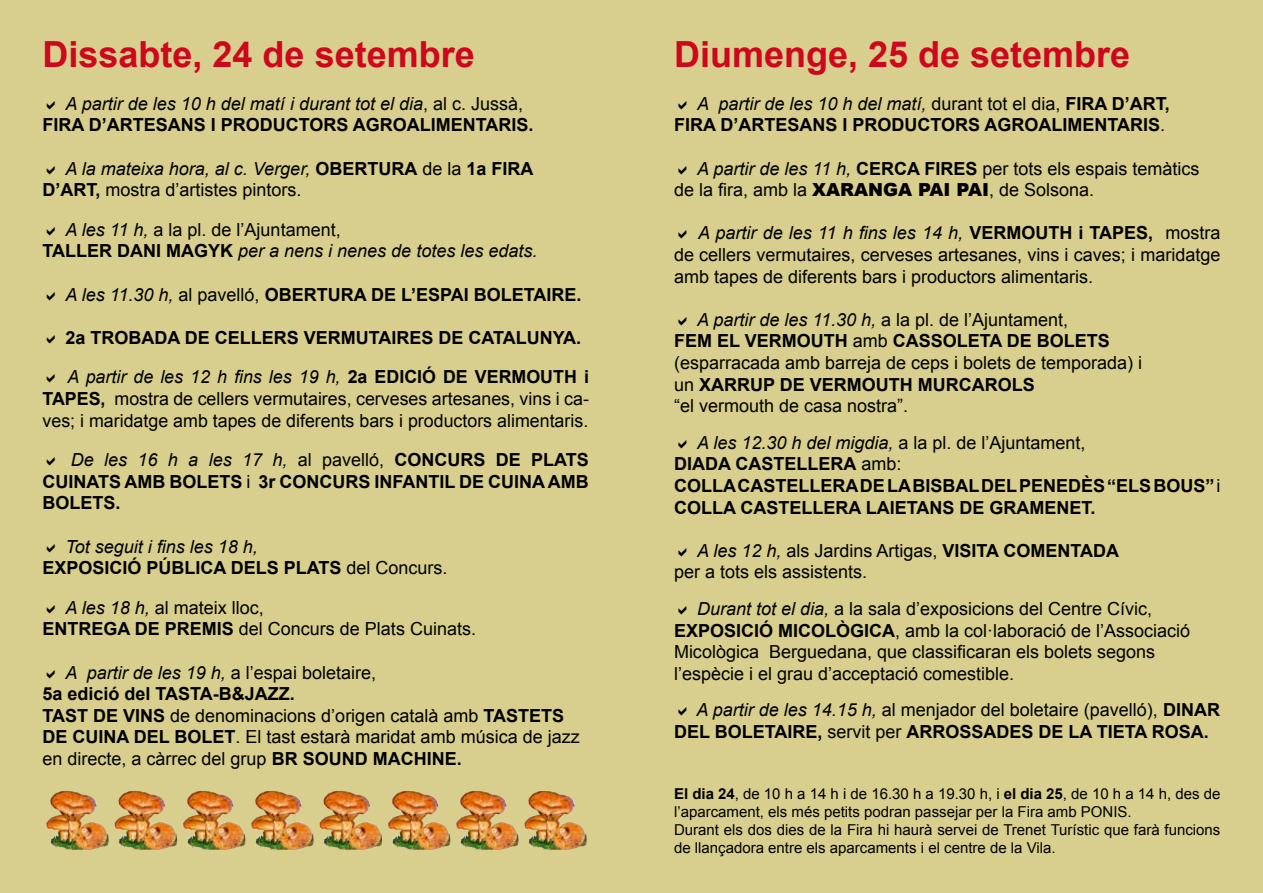
<style>
.page{position:relative;width:1263px;height:893px;background:#d8ce8d}
.page>*{position:absolute;margin:0;border:0;box-sizing:border-box;transform-origin:0 0}
.t1{font:700 36px "Arial";color:#cd071e}
.t2{font:18px/21.6px "Arial";color:#000}
.t3{font:700 18px/21.6px "Arial";color:#000}
.t4{font:italic 18px/39.6px "Arial";color:#000}
.t5{font:15px/18px "Arial";color:#000}
.s1{font-weight:400;font-style:italic}
.s2{font-weight:400}
.s3{font-weight:700;font-style:normal}
.s4{font-weight:700}
.s5{font-style:italic}
.s6{font-style:normal}
.s7{font-weight:900}
</style>
<div class="page">
<img style="left:46px;top:791px;width:64px;height:60px">
<img style="left:115px;top:791px;width:63px;height:60px">
<img style="left:183px;top:791px;width:64px;height:60px">
<img style="left:251px;top:791px;width:64px;height:60px">
<img style="left:320px;top:791px;width:63px;height:60px">
<img style="left:388px;top:791px;width:63px;height:60px">
<img style="left:456px;top:791px;width:64px;height:60px">
<img style="left:524px;top:791px;width:64px;height:60px">
<svg style="left:47px;top:101px;width:8px;height:8px"></svg>
<svg style="left:47px;top:165px;width:8px;height:9px"></svg>
<svg style="left:47px;top:227px;width:8px;height:8px"></svg>
<svg style="left:47px;top:291px;width:8px;height:9px"></svg>
<svg style="left:47px;top:335px;width:8px;height:8px"></svg>
<svg style="left:47px;top:374px;width:8px;height:9px"></svg>
<svg style="left:47px;top:457px;width:8px;height:9px"></svg>
<svg style="left:47px;top:543px;width:8px;height:9px"></svg>
<svg style="left:47px;top:605px;width:8px;height:8px"></svg>
<svg style="left:47px;top:669px;width:8px;height:9px"></svg>
<svg style="left:678px;top:101px;width:8px;height:8px"></svg>
<svg style="left:678px;top:165px;width:8px;height:9px"></svg>
<svg style="left:678px;top:230px;width:8px;height:9px"></svg>
<svg style="left:678px;top:317px;width:8px;height:8px"></svg>
<svg style="left:678px;top:440px;width:8px;height:8px"></svg>
<svg style="left:678px;top:548px;width:8px;height:8px"></svg>
<svg style="left:678px;top:606px;width:8px;height:8px"></svg>
<svg style="left:678px;top:707px;width:8px;height:9px"></svg>
<h1 class="t1" style="left:43px;top:30px;width:434px">DISSABTE, 24 DE SETEMBRE</h1>
<p class="t3" style="left:43px;top:93px;width:493px;text-indent:23px"><span class="s1">A partir de les 10 h del matí i durant tot el dia</span><span class="s2">, al c. Jussà,<br></span>FIRA D’ARTESANS I PRODUCTORS AGROALIMENTARIS.</p>
<p class="t4" style="left:66px;top:149px;width:291px">A la mateixa hora, al c. Verger, <span class="s3">OBERTURA</span></p>
<p class="t3" style="left:422px;top:158px;width:113px"><span class="s2">de la</span> 1A FIRA</p>
<p class="t2" style="left:66px;top:170px;width:277px;line-height:39.6px;text-indent:-23px"><span class="s4">D’ART,</span> mostra d’artistes pintors.<br><span class="s5">A les 11 h,</span> a la pl. de l’Ajuntament,</p>
<p class="t4" style="left:43px;top:232px;width:496px"><span class="s3">TALLER DANI MAGYK</span> per a nens i nenes de totes les edats.</p>
<p class="t3" style="left:66px;top:284px;width:517px"><span class="s1">A les 11.30 h,</span> <span class="s2">al pavelló,</span> OBERTURA DE L’ESPAI BOLETAIRE.</p>
<p class="t3" style="left:66px;top:327px;width:429px">2A TROBADA DE CELLERS VERMUTAIRES DE CATALUNYA</p>
<p class="t4" style="left:67px;top:318px;width:523px;text-indent:509px"><span class="s3">.<br></span>A partir de les 12 h fins les 19 h, <span class="s3">2A EDICIÓ DE VERMOUTH I</span></p>
<p class="t2" style="left:43px;top:388px;width:548px"><span class="s4">TAPES,</span> mostra de cellers vermutaires, cerveses artesanes, vins i ca&shy;ves; i maridatge amb tapes de diferents bars i productors alimentaris.</p>
<p class="t4" style="left:71px;top:440px;width:351px">De les 16 h a les 17 h, <span class="s6">al pavelló,</span> <span class="s3">CONCURS</span></p>
<p class="t3" style="left:496px;top:450px;width:13px">DE</p>
<p class="t3" style="left:531px;top:450px;width:13px">PLATS</p>
<p class="t3" style="left:43px;top:471px;width:12px">CUINATS</p>
<p class="t3" style="left:125px;top:471px;width:71px">AMB BOLETS</p>
<p class="t3" style="left:247px;top:471px;width:60px"><span class="s2">i</span> 3R CONCURS</p>
<p class="t3" style="left:375px;top:471px;width:11px">INFANTIL</p>
<p class="t3" style="left:459px;top:471px;width:42px">DE CUINA</p>
<p class="t3" style="left:548px;top:471px;width:42px">AM B</p>
<p class="t3" style="left:43px;top:493px;width:26px">BOLETS</p>
<p class="t3" style="left:116px;top:493px;width:7px">.</p>
<p class="t3" style="left:43px;top:536px;width:407px;text-indent:23px"><span class="s1">Tot seguit i fins les 18 h,<br></span>EXPOSICIÓ PÚBLICA DELS PLATS <span class="s2">del Concurs.</span></p>
<p class="t2" style="left:43px;top:597px;width:435px;text-indent:23px"><span class="s5">A les 18 h,</span> al mateix lloc,<br><span class="s4">ENTREGA DE PREMIS</span> del Concurs de Plats Cuinats.</p>
<p class="t2" style="left:43px;top:662px;width:539px;text-indent:23px"><span class="s5">A partir de les 19 h,</span> a l’espai boletaire,<br><span class="s4">5A EDICIÓ DEL TASTA-B&amp;JAZZ.<br>TAST DE VINS</span> de denominacions d’origen català amb <span class="s4">TASTETS DE CUINA DEL BOLET</span>. El tast estarà maridat amb música de jazz en directe, a càrrec del grup <span class="s4">BR SOUND MACHINE.</span></p>
<h1 class="t1" style="left:674px;top:30px;width:458px">DIUMENGE, 25 DE SETEMBRE</h1>
<p class="t3" style="left:674px;top:93px;width:497px;text-align:right"><span class="s1">A partir de les 10 h del matí,</span> <span class="s2">durant tot el dia,</span> FIRA D’ART,<br>FIRA D’ARTESANS I PRODUCTORS AGROALIMENTARIS<span class="s2">.</span></p>
<p class="t2" style="left:674px;top:158px;width:527px;text-indent:23px"><span class="s5">A partir de les 11 h,</span> <span class="s4">CERCA FIRES</span> per tots els espais temàtics de la fira, amb la <span class="s7">XARANGA PAI PAI</span>, de Solsona.</p>
<p class="t2" style="left:674px;top:222px;width:548px;text-align:justify;text-indent:24px"><span class="s5">A partir de les 11 h fins les 14 h,</span> <span class="s4">VERMOUTH I TAPES,</span> mostra de cellers vermutaires, cerveses artesanes, vins i caves; i maridatge amb tapes de diferents bars i productors alimentaris.</p>
<p class="t2" style="left:674px;top:309px;width:470px;text-indent:23px"><span class="s5">A partir de les 11.30 h,</span> a la pl. de l’Ajuntament,<br><span class="s4">FEM EL VERMOUTH</span> amb <span class="s4">CASSOLETA DE BOLETS </span>(esparracada amb barreja de ceps i bolets de temporada) i un <span class="s4">XARRUP DE VERMOUTH MURCAROLS<br></span>“el vermouth de casa nostra”.</p>
<p class="t3" style="left:674px;top:432px;width:548px;text-indent:23px"><span class="s1">A les 12.30 h del migdia,</span> <span class="s2">a la pl. de l’Ajuntament,<br></span>DIADA CASTELLERA <span class="s2">amb:<br></span>COLLA CASTELLERA DE LA BISBAL DEL PENEDÈS “ELS BOUS” <span class="s2">i </span>COLLA CASTELLERA LAIETANS DE GRAMENET.</p>
<p class="t2" style="left:674px;top:540px;width:447px;text-indent:23px"><span class="s5">A les 12 h,</span> als Jardins Artigas, <span class="s4">VISITA COMENTADA </span>per a tots els assistents.</p>
<p class="t2" style="left:674px;top:598px;width:518px;text-indent:23px"><span class="s5">Durant tot el dia,</span> a la sala d’exposicions del Centre Cívic, <span class="s4">EXPOSICIÓ MICOLÒGICA</span>, amb la col·laboració de l’Associació Micològica Berguedana, que classificaran els bolets segons l’espècie i el grau d’acceptació comestible.</p>
<p class="t3" style="left:674px;top:700px;width:547px;text-indent:22px"><span class="s1">A partir de les 14.15 h,</span> <span class="s2">al menjador del boletaire (pavelló),</span> DINAR<br>DEL BOLETAIRE, <span class="s2">servit per</span> ARROSSADES DE LA TIETA ROSA.</p>
<p class="t5" style="left:674px;top:785px;width:548px"><span class="s4">EL DIA 24</span>, de 10 h a 14 h i de 16.30 h a 19.30 h, i <span class="s4">EL DIA 25</span>, de 10 h a 14 h, des de l’aparcament, els més petits podran passejar per la Fira amb PONIS.<br>Durant els dos dies de la Fira hi haurà servei de Trenet Turístic que farà funcions de llançadora entre els aparcaments i el centre de la Vila.</p>
</div>
